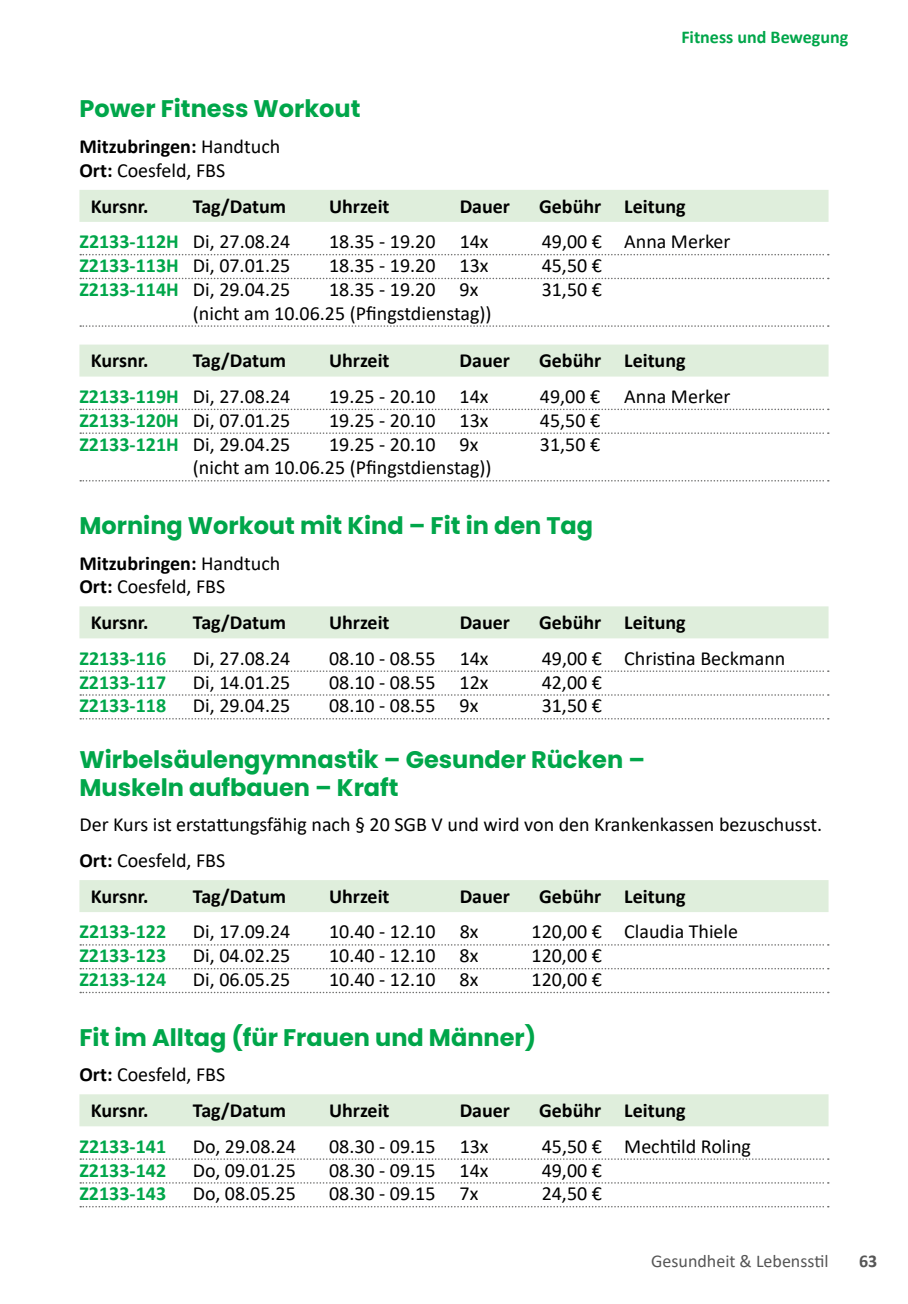
<style>
.page{position:relative;width:908px;height:1304px;background:#fff}
.page>*{position:absolute;margin:0;border:0;box-sizing:border-box;transform-origin:0 0}
.t1{font:700 24px/27.8px "Poppins";color:#00a64a}
.t2{font:20px/23.8px "Calibri";color:#000}
.t3{font:700 20px "Calibri";color:#000}
.t4{font:700 20px "Calibri";color:#00a64a}
.t5{font:18px "Calibri";color:#565656}
.t6{font:700 18px "Calibri";color:#00a64a}
.t7{font:700 18px "Calibri";color:#565656}
.s1{font-weight:700}
.s2{font-weight:700;color:#00a64a}
</style>
<div class="page">
<div style="left:79px;top:190px;width:749px;height:32px;background:#dfeedc"></div>
<svg style="left:80px;top:254px;width:748px;height:1px"></svg>
<svg style="left:80px;top:278px;width:748px;height:1px"></svg>
<svg style="left:80px;top:325px;width:748px;height:2px"></svg>
<div style="left:79px;top:345px;width:749px;height:32px;background:#dfeedc"></div>
<svg style="left:80px;top:409px;width:748px;height:1px"></svg>
<svg style="left:80px;top:432px;width:748px;height:2px"></svg>
<svg style="left:80px;top:480px;width:748px;height:2px"></svg>
<div style="left:79px;top:606px;width:749px;height:32px;background:#dfeedc"></div>
<svg style="left:80px;top:670px;width:748px;height:2px"></svg>
<svg style="left:80px;top:694px;width:748px;height:2px"></svg>
<svg style="left:80px;top:718px;width:748px;height:2px"></svg>
<div style="left:79px;top:880px;width:749px;height:32px;background:#dfeedc"></div>
<svg style="left:80px;top:944px;width:748px;height:2px"></svg>
<svg style="left:80px;top:968px;width:748px;height:1px"></svg>
<svg style="left:80px;top:992px;width:748px;height:1px"></svg>
<div style="left:79px;top:1094px;width:749px;height:32px;background:#dfeedc"></div>
<svg style="left:80px;top:1158px;width:748px;height:2px"></svg>
<svg style="left:80px;top:1182px;width:748px;height:2px"></svg>
<svg style="left:80px;top:1206px;width:748px;height:1px"></svg>
<p class="t6" style="left:681px;top:24px;width:168px">Fitness und Bewegung</p>
<p class="t1" style="left:79px;top:95px;width:282px">Power Fitness Workout</p>
<p class="t2" style="left:79px;top:134px;width:202px"><span class="s1">Mitzubringen:</span> Handtuch<br><span class="s1">Ort:</span> Coesfeld, FBS</p>
<p class="t3" style="left:91px;top:192px;width:59px">Kursnr.</p>
<p class="t3" style="left:193px;top:192px;width:95px">Tag/Datum</p>
<p class="t3" style="left:329px;top:192px;width:62px">Uhrzeit</p>
<p class="t3" style="left:459px;top:192px;width:52px">Dauer</p>
<p class="t3" style="left:539px;top:192px;width:148px">Gebühr Leitung</p>
<p class="t2" style="left:79px;top:229px;width:212px"><span class="s2">Z2133-112H</span> Di, 27.08.24</p>
<p class="t2" style="left:329px;top:229px;width:161px">18.35 - 19.20 14x</p>
<p class="t2" style="left:541px;top:229px;width:190px">49,00 € Anna Merker</p>
<p class="t2" style="left:79px;top:253px;width:212px"><span class="s2">Z2133-113H</span> Di, 07.01.25</p>
<p class="t2" style="left:329px;top:253px;width:161px">18.35 - 19.20 13x</p>
<p class="t2" style="left:541px;top:253px;width:62px">45,50 €</p>
<p class="t2" style="left:79px;top:277px;width:212px"><span class="s2">Z2133-114H</span> Di, 29.04.25</p>
<p class="t2" style="left:329px;top:277px;width:151px">18.35 - 19.20 9x</p>
<p class="t2" style="left:541px;top:277px;width:62px">31,50 €</p>
<p class="t2" style="left:193px;top:301px;width:300px">(nicht am 10.06.25 (Pfingstdienstag))</p>
<p class="t3" style="left:91px;top:346px;width:59px">Kursnr.</p>
<p class="t3" style="left:193px;top:346px;width:95px">Tag/Datum</p>
<p class="t3" style="left:329px;top:346px;width:62px">Uhrzeit</p>
<p class="t3" style="left:459px;top:346px;width:52px">Dauer</p>
<p class="t3" style="left:539px;top:346px;width:148px">Gebühr Leitung</p>
<p class="t2" style="left:79px;top:384px;width:212px"><span class="s2">Z2133-119H</span> Di, 27.08.24</p>
<p class="t2" style="left:329px;top:384px;width:161px">19.25 - 20.10 14x</p>
<p class="t2" style="left:539px;top:384px;width:192px">49,00 € Anna Merker</p>
<p class="t2" style="left:79px;top:408px;width:212px"><span class="s2">Z2133-120H</span> Di, 07.01.25</p>
<p class="t2" style="left:329px;top:408px;width:161px">19.25 - 20.10 13x</p>
<p class="t2" style="left:539px;top:408px;width:62px">45,50 €</p>
<p class="t2" style="left:79px;top:432px;width:212px"><span class="s2">Z2133-121H</span> Di, 29.04.25</p>
<p class="t2" style="left:329px;top:432px;width:151px">19.25 - 20.10 9x</p>
<p class="t2" style="left:539px;top:432px;width:62px">31,50 €</p>
<p class="t2" style="left:193px;top:455px;width:300px">(nicht am 10.06.25 (Pfingstdienstag))</p>
<p class="t1" style="left:79px;top:512px;width:515px">Morning Workout mit Kind – Fit in den Tag</p>
<p class="t2" style="left:79px;top:551px;width:202px"><span class="s1">Mitzubringen:</span> Handtuch<br><span class="s1">Ort:</span> Coesfeld, FBS</p>
<p class="t3" style="left:91px;top:608px;width:59px">Kursnr.</p>
<p class="t3" style="left:193px;top:608px;width:95px">Tag/Datum</p>
<p class="t3" style="left:329px;top:608px;width:62px">Uhrzeit</p>
<p class="t3" style="left:459px;top:608px;width:52px">Dauer</p>
<p class="t3" style="left:539px;top:608px;width:148px">Gebühr Leitung</p>
<p class="t4" style="left:79px;top:644px;width:88px">Z2133-116</p>
<p class="t2" style="left:193px;top:646px;width:99px">Di, 27.08.24</p>
<p class="t2" style="left:329px;top:646px;width:161px">08.10 - 08.55 14x</p>
<p class="t2" style="left:541px;top:646px;width:245px">49,00 € Christina Beckmann</p>
<p class="t4" style="left:79px;top:668px;width:88px">Z2133-117</p>
<p class="t2" style="left:193px;top:670px;width:99px">Di, 14.01.25</p>
<p class="t2" style="left:329px;top:670px;width:161px">08.10 - 08.55 12x</p>
<p class="t2" style="left:541px;top:670px;width:62px">42,00 €</p>
<p class="t4" style="left:79px;top:692px;width:88px">Z2133-118</p>
<p class="t2" style="left:193px;top:693px;width:99px">Di, 29.04.25</p>
<p class="t2" style="left:329px;top:693px;width:151px">08.10 - 08.55 9x</p>
<p class="t2" style="left:541px;top:693px;width:62px">31,50 €</p>
<p class="t1" style="left:79px;top:746px;width:567px">Wirbelsäulengymnastik – Gesunder Rücken –<br>Muskeln aufbauen – Kraft</p>
<p class="t2" style="left:79px;top:812px;width:743px">Der Kurs ist erstattungsfähig nach § 20 SGB V und wird von den Krankenkassen bezuschusst.</p>
<p class="t2" style="left:79px;top:848px;width:147px"><span class="s1">Ort:</span> Coesfeld, FBS</p>
<p class="t3" style="left:91px;top:882px;width:59px">Kursnr.</p>
<p class="t3" style="left:193px;top:882px;width:95px">Tag/Datum</p>
<p class="t3" style="left:329px;top:882px;width:62px">Uhrzeit</p>
<p class="t3" style="left:459px;top:882px;width:52px">Dauer</p>
<p class="t3" style="left:539px;top:882px;width:148px">Gebühr Leitung</p>
<p class="t4" style="left:79px;top:918px;width:88px">Z2133-122</p>
<p class="t2" style="left:193px;top:919px;width:99px">Di, 17.09.24</p>
<p class="t2" style="left:329px;top:919px;width:151px">10.40 - 12.10 8x</p>
<p class="t2" style="left:531px;top:919px;width:208px">120,00 € Claudia Thiele</p>
<p class="t4" style="left:79px;top:941px;width:88px">Z2133-123</p>
<p class="t2" style="left:193px;top:943px;width:99px">Di, 04.02.25</p>
<p class="t2" style="left:329px;top:943px;width:151px">10.40 - 12.10 8x</p>
<p class="t2" style="left:531px;top:943px;width:72px">120,00 €</p>
<p class="t4" style="left:79px;top:965px;width:88px">Z2133-124</p>
<p class="t2" style="left:193px;top:967px;width:99px">Di, 06.05.25</p>
<p class="t2" style="left:329px;top:967px;width:151px">10.40 - 12.10 8x</p>
<p class="t2" style="left:531px;top:967px;width:72px">120,00 €</p>
<p class="t1" style="left:79px;top:1023px;width:458px">Fit im Alltag (für Frauen und Männer)</p>
<p class="t2" style="left:91px;top:1056px;width:136px;line-height:35.6px;text-indent:-11px"><span class="s1">Ort:</span> Coesfeld, FBS<br><span class="s1">Kursnr.</span></p>
<p class="t3" style="left:193px;top:1096px;width:95px">Tag/Datum</p>
<p class="t3" style="left:329px;top:1096px;width:62px">Uhrzeit</p>
<p class="t3" style="left:459px;top:1096px;width:52px">Dauer</p>
<p class="t3" style="left:539px;top:1096px;width:148px">Gebühr Leitung</p>
<p class="t4" style="left:79px;top:1132px;width:88px">Z2133-141</p>
<p class="t2" style="left:193px;top:1134px;width:104px">Do, 29.08.24</p>
<p class="t2" style="left:329px;top:1134px;width:161px">08.30 - 09.15 13x</p>
<p class="t2" style="left:541px;top:1134px;width:211px">45,50 € Mechtild Roling</p>
<p class="t4" style="left:79px;top:1156px;width:88px">Z2133-142</p>
<p class="t2" style="left:193px;top:1157px;width:104px">Do, 09.01.25</p>
<p class="t2" style="left:329px;top:1157px;width:161px">08.30 - 09.15 14x</p>
<p class="t2" style="left:541px;top:1157px;width:62px">49,00 €</p>
<p class="t4" style="left:79px;top:1179px;width:88px">Z2133-143</p>
<p class="t2" style="left:193px;top:1181px;width:104px">Do, 08.05.25</p>
<p class="t2" style="left:329px;top:1181px;width:151px">08.30 - 09.15 7x</p>
<p class="t2" style="left:541px;top:1181px;width:62px">24,50 €</p>
<p class="t5" style="left:651px;top:1249px;width:179px">Gesundheit &amp; Lebensstil</p>
<p class="t7" style="left:858px;top:1249px;width:20px">63</p>
</div>
